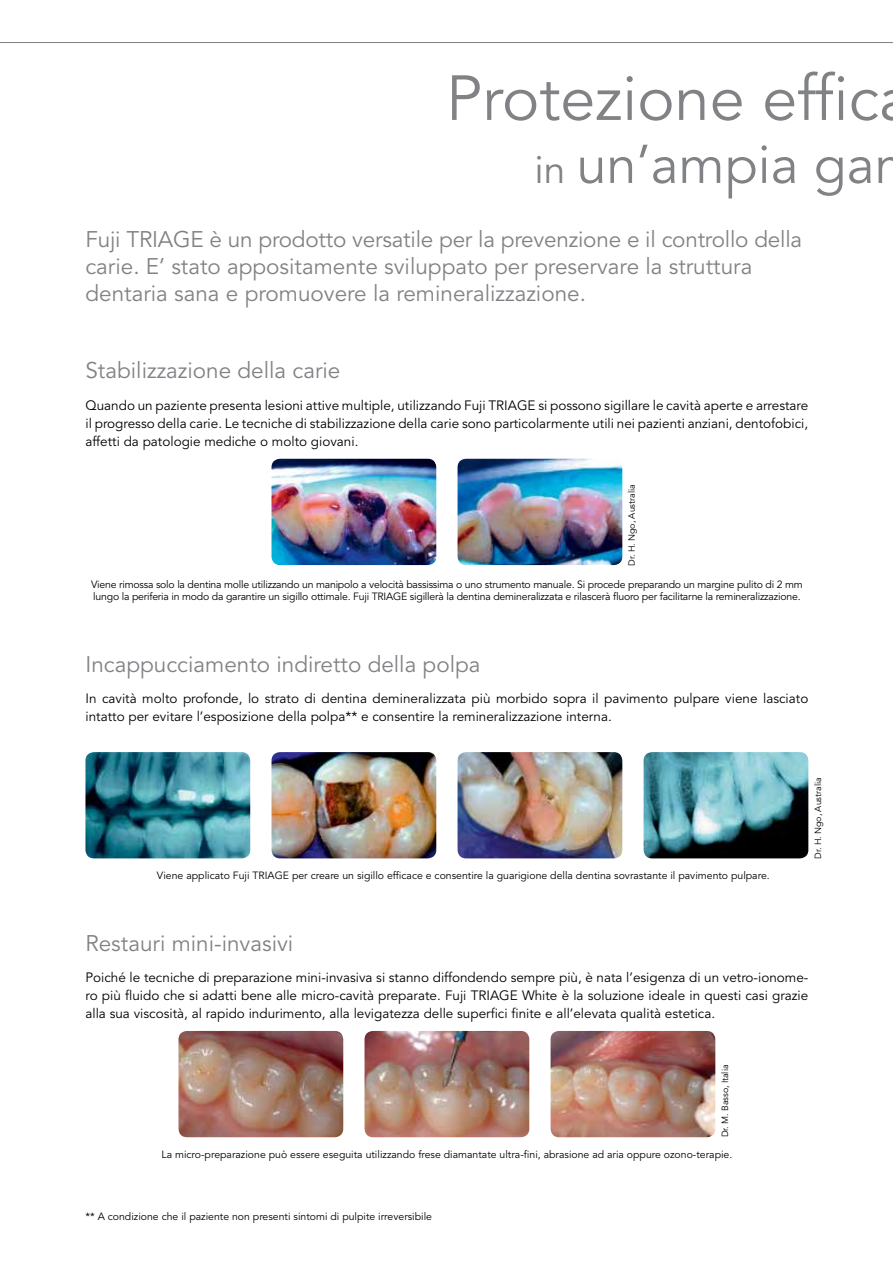
<style>
.page{position:relative;width:893px;height:1263px;background:#fff}
.page>*{position:absolute;margin:0;border:0;box-sizing:border-box;transform-origin:0 0}
.t1{font:63px "Avenir LT Std";color:#808285}
.t2{font:54px "Avenir LT Std";color:#808285}
.t3{font:22.5px/27px "Avenir LT Std";color:#808285}
.t4{font:13.5px/18px "Avenir LT Std";color:#000;text-align:justify}
.t5{font:10.5px "Avenir LT Std";color:#000}
.t6{font:10.5px/12px "Avenir LT Std";letter-spacing:-.02em;color:#000}
.t7{font:9px "Avenir LT Std";letter-spacing:-.01em;color:#000}
.s1{font-size:39px}
</style>
<div class="page">
<svg style="left:0;top:42px;width:893px;height:1px"></svg>
<img style="left:458px;top:459px;width:164px;height:106px">
<img style="left:271px;top:459px;width:165px;height:106px">
<img style="left:85px;top:752px;width:165px;height:106px">
<img style="left:271px;top:752px;width:165px;height:106px">
<img style="left:458px;top:752px;width:164px;height:106px">
<img style="left:644px;top:752px;width:164px;height:106px">
<img style="left:365px;top:1031px;width:164px;height:106px">
<img style="left:551px;top:1031px;width:164px;height:106px">
<img style="left:178px;top:1031px;width:165px;height:106px">
<h1 class="t1" style="left:446px;top:62px;width:434px">Protezione effic</h1>
<h2 class="t2" style="left:535px;top:133px;width:342px"><span class="s1">in</span> un’ampia ga</h2>
<h3 class="t3" style="left:85px;top:226px;width:718px">Fuji TRIAGE è un prodotto versatile per la prevenzione e il controllo della carie. E’ stato appositamente sviluppato per preservare la struttura dentaria sana e promuovere la remineralizzazione.</h3>
<h3 class="t3" style="left:85px;top:358px;width:256px">Stabilizzazione della carie</h3>
<p class="t4" style="left:85px;top:397px;width:724px">Quando un paziente presenta lesioni attive multiple, utilizzando Fuji TRIAGE si possono sigillare le cavità aperte e arrestare il progresso della carie. Le tecniche di stabilizzazione della carie sono particolarmente utili nei pazienti anziani, dentofobici, affetti da patologie mediche o molto giovani.</p>
<p class="t7" style="left:627px;top:566px;width:83px;rotate:-90deg">Dr. H. Ngo, Australia</p>
<p class="t6" style="left:91px;top:579px;width:713px">Viene rimossa solo la dentina molle utilizzando un manipolo a velocità bassissima o uno strumento manuale. Si procede preparando un margine pulito di 2 mm lungo la periferia in modo da garantire un sigillo ottimale. Fuji TRIAGE sigillerà la dentina demineralizzata e rilascerà fluoro per facilitarne la remineralizzazione.</p>
<h3 class="t3" style="left:85px;top:651px;width:397px">Incappucciamento indiretto della polpa</h3>
<p class="t4" style="left:85px;top:690px;width:724px">In cavità molto profonde, lo strato di dentina demineralizzata più morbido sopra il pavimento pulpare viene lasciato intatto per evitare l’esposizione della polpa** e consentire la remineralizzazione interna.</p>
<p class="t5" style="left:157px;top:869px;width:614px">Viene applicato Fuji TRIAGE per creare un sigillo efficace e consentire la guarigione della dentina sovrastante il pavimento pulpare.</p>
<h3 class="t3" style="left:85px;top:930px;width:209px">Restauri mini-invasivi</h3>
<p class="t7" style="left:813px;top:859px;width:83px;rotate:-90deg">Dr. H. Ngo, Australia</p>
<p class="t4" style="left:85px;top:969px;width:724px">Poiché le tecniche di preparazione mini-invasiva si stanno diffondendo sempre più, è nata l’esigenza di un vetro-ionome&shy;ro più fluido che si adatti bene alle micro-cavità preparate. Fuji TRIAGE White è la soluzione ideale in questi casi grazie alla sua viscosità, al rapido indurimento, alla levigatezza delle superfici finite e all’elevata qualità estetica.</p>
<p class="t7" style="left:720px;top:1137px;width:74px;rotate:-90deg">Dr. M. Basso, Italia</p>
<p class="t5" style="left:161px;top:1148px;width:572px">La micro-preparazione può essere eseguita utilizzando frese diamantate ultra-fini, abrasione ad aria oppure ozono-terapie.</p>
<p class="t5" style="left:85px;top:1210px;width:348px">** A condizione che il paziente non presenti sintomi di pulpite irreversibile</p>
</div>
